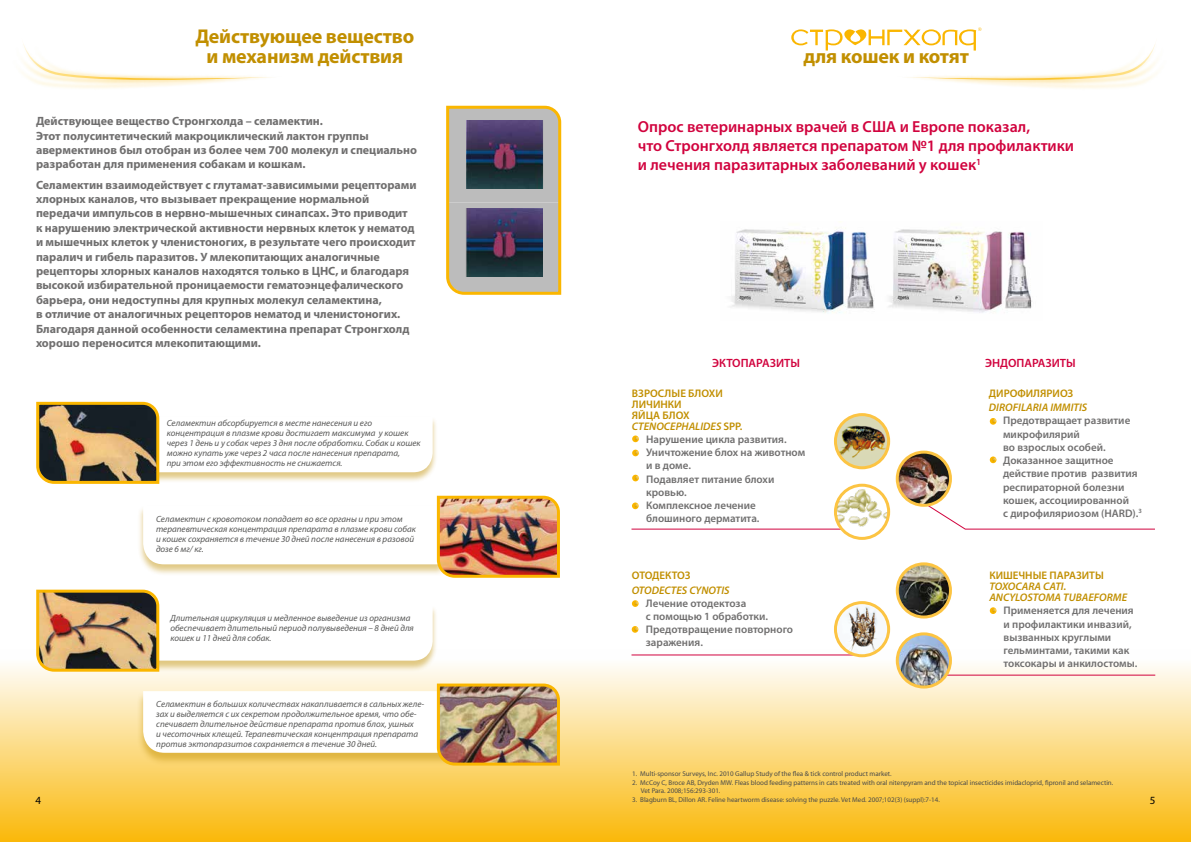
<style>
.page{position:relative;width:1191px;height:842px;background:#fff}
.page>*{position:absolute;margin:0;border:0;box-sizing:border-box;transform-origin:0 0}
.t1{font:700 20px/20px "Myriad Pro";letter-spacing:-.01em;color:#c18f00;text-align:center}
.t2{font:600 16px/19.2px "Myriad Pro";color:#d1033e}
.t3{font:700 12px/14.4px "Myriad Pro";color:#706f6f}
.t4{font:600 12px "Myriad Pro";color:#d1033e}
.t5{font:600 11px/13.2px "Myriad Pro";color:#706f6f}
.t6{font:600 11px/11px "Myriad Pro";color:#c18f00}
.t7{font:italic 600 11px/11px "Myriad Pro";color:#c18f00}
.t8{font:11px "Myriad Pro";color:#000}
.t9{font:italic 9px/10px "Myriad Pro";color:#575756}
.t10{font:7px/8.4px "Myriad Pro";color:#4a4a49}
.s1{font-style:italic}
</style>
<div class="page">
<div style="left:0;top:649px;width:1191px;height:193px;background:linear-gradient(to bottom,#fff,#fab80a)"></div>
<hr style="left:631px;top:529px;width:211px;height:1px;background:#d1033e">
<svg style="left:929px;top:503px;width:226px;height:27px"></svg>
<hr style="left:941px;top:675px;width:214px;height:1px;background:#d1033e">
<hr style="left:631px;top:655px;width:222px;height:1px;background:#d1033e">
<svg style="left:36px;top:401px;width:397px;height:83px"></svg>
<svg style="left:21px;top:40px;width:254px;height:45px"></svg>
<img style="left:897px;top:634px;width:53px;height:53px;border-radius:27px">
<div style="left:895px;top:632px;width:57px;height:56px;border:3px solid #fcc443;border-radius:50%"></div>
<img style="left:897px;top:452px;width:53px;height:53px;border-radius:27px">
<div style="left:895px;top:451px;width:57px;height:56px;border:3px solid #fcc443;border-radius:50%"></div>
<img style="left:835px;top:415px;width:53px;height:53px;border-radius:27px">
<div style="left:834px;top:413px;width:56px;height:56px;border:3px solid #fcc443;border-radius:50%"></div>
<img style="left:835px;top:485px;width:53px;height:53px;border-radius:27px">
<div style="left:834px;top:484px;width:56px;height:56px;border:3px solid #fcc443;border-radius:50%"></div>
<img style="left:835px;top:603px;width:53px;height:53px;border-radius:27px">
<div style="left:834px;top:601px;width:56px;height:56px;border:3px solid #fcc443;border-radius:50%"></div>
<img style="left:897px;top:564px;width:53px;height:53px;border-radius:27px">
<div style="left:895px;top:562px;width:57px;height:56px;border:3px solid #fcc443;border-radius:50%"></div>
<img style="left:730px;top:228px;width:302px;height:85px">
<svg style="left:791px;top:27px;width:366px;height:58px"></svg>
<img style="left:143px;top:495px;width:417px;height:83px">
<svg style="left:35px;top:589px;width:398px;height:84px"></svg>
<img style="left:143px;top:682px;width:418px;height:85px">
<svg style="left:446px;top:105px;width:116px;height:190px;background:#817c7b"></svg>
<svg style="left:632px;top:450px;width:7px;height:6px"></svg>
<svg style="left:633px;top:451px;width:5px;height:4px"></svg>
<svg style="left:632px;top:475px;width:7px;height:6px"></svg>
<svg style="left:633px;top:476px;width:5px;height:4px"></svg>
<svg style="left:632px;top:502px;width:6px;height:7px"></svg>
<svg style="left:633px;top:504px;width:5px;height:4px"></svg>
<svg style="left:632px;top:435px;width:7px;height:7px"></svg>
<svg style="left:633px;top:437px;width:5px;height:4px"></svg>
<svg style="left:632px;top:600px;width:6px;height:7px"></svg>
<svg style="left:631px;top:626px;width:7px;height:7px"></svg>
<svg style="left:633px;top:627px;width:5px;height:4px"></svg>
<svg style="left:989px;top:418px;width:7px;height:7px"></svg>
<svg style="left:991px;top:419px;width:5px;height:4px"></svg>
<svg style="left:989px;top:456px;width:7px;height:7px"></svg>
<svg style="left:991px;top:458px;width:5px;height:4px"></svg>
<svg style="left:989px;top:607px;width:7px;height:7px"></svg>
<svg style="left:991px;top:608px;width:5px;height:4px"></svg>
<h1 class="t1" style="left:195px;top:27px;width:220px">Действующее вещество и механизм действия</h1>
<p class="t3" style="left:36px;top:114px;width:382px">Действующее вещество Стронгхолда – селамектин.<br>Этот полусинтетический макроциклический лактон группы авермектинов был отобран из более чем 700 молекул и специально разработан для применения собакам и кошкам.</p>
<p class="t3" style="left:36px;top:177px;width:382px">Селамектин взаимодействует с глутамат-зависимыми рецепторами хлорных каналов, что вызывает прекращение нормальной передачи импульсов в нервно-мышечных синапсах. Это приводит к нарушению электрической активности нервных клеток у нематод и мышечных клеток у членистоногих, в результате чего происходит паралич и гибель паразитов. У млекопитающих аналогичные рецепторы хлорных каналов находятся только в ЦHC, и благодаря высокой избирательной проницаемости гематоэнцефалического барьера, они недоступны для крупных молекул селамектина,<br>в отличие от аналогичных рецепторов нематод и членистоногих.<br>Благодаря данной особенности селамектина препарат Стронгхолд хорошо переносится млекопитающими.</p>
<p class="t9" style="left:167px;top:418px;width:255px">Селамектин абсорбируется в месте нанесения и его концентрация в плазме крови достигает максимума у кошек через 1 день и у собак через 3 дня после обработки. Собак и кошек можно купать уже через 2 часа после нанесения препарата,<br>при этом его эффективность не снижается.</p>
<p class="t9" style="left:156px;top:514px;width:261px">Селамектин с кровотоком попадает во все органы и при этом терапевтическая концентрация препарата в плазме крови собак и кошек сохраняется в течение 30 дней после нанесения в разовой дозе 6 мг/ кг.</p>
<p class="t9" style="left:170px;top:613px;width:245px">Длительная циркуляция и медленное выведение из организма обеспечивает длительный период полувыведения – 8 дней для кошек и 11 дней для собак.</p>
<p class="t9" style="left:156px;top:699px;width:269px">Селамектин в больших количествах накапливается в сальных желе&shy;зах и выделяется с их секретом продолжительное время, что обе&shy;спечивает длительное действие препарата против блох, ушных<br>и чесоточных клещей. Терапевтическая концентрация препарата против эктопаразитов сохраняется в течение 30 дней.</p>
<h1 class="t1" style="left:803px;top:47px;width:167px">для кошек и котят</h1>
<h2 class="t2" style="left:638px;top:117px;width:438px">Опрос ветеринарных врачей в США и Европе показал,<br>что Стронгхолд является препаратом №1 для профилактики и лечения паразитарных заболеваний у кошек<sup>1</sup></h2>
<p class="t4" style="left:712px;top:357px;width:89px">ЭКТОПАРАЗИТЫ</p>
<p class="t4" style="left:985px;top:357px;width:92px">ЭНДОПАРАЗИТЫ</p>
<p class="t6" style="left:632px;top:388px;width:112px">ВЗРОСЛЫЕ БЛОХИ<br>ЛИЧИНКИ<br>ЯЙЦА БЛОХ<br><span class="s1">CTENOCEPHALIDES</span> SPP.</p>
<p class="t5" style="left:646px;top:433px;width:161px">Нарушение цикла развития.<br>Уничтожение блох на животном и в доме.<br>Подавляет питание блохи кровью.<br>Комплексное лечение блошиного дерматита.</p>
<p class="t6" style="left:631px;top:570px;width:60px">ОТОДЕКТОЗ</p>
<p class="t7" style="left:631px;top:584px;width:99px">OTODECTES CYNOTIS</p>
<p class="t5" style="left:646px;top:597px;width:149px">Лечение отодектоза<br>с помощью 1 обработки.<br>Предотвращение повторного заражения.</p>
<p class="t6" style="left:989px;top:388px;width:86px">ДИРОФИЛЯРИОЗ</p>
<p class="t7" style="left:989px;top:402px;width:100px">DIROFILARIA IMMITIS</p>
<p class="t5" style="left:1003px;top:414px;width:140px">Предотвращает развитие микрофилярий<br>во взрослых особей.<br>Доказанное защитное действие против развития респираторной болезни кошек, ассоциированной<br>с дирофиляриозом (HARD).<sup>3</sup></p>
<p class="t6" style="left:989px;top:570px;width:116px">КИШЕЧНЫЕ ПАРАЗИТЫ</p>
<p class="t7" style="left:989px;top:581px;width:139px">TOXOCARA CATI.<br>ANCYLOSTOMA TUBAEFORME</p>
<p class="t5" style="left:1003px;top:604px;width:135px">Применяется для лечения и профилактики инвазий, вызванных круглыми гельминтами, такими как токсокары и анкилостомы.</p>
<p class="t10" style="left:632px;top:770px;width:261px">1. Multi-sponsor Surveys, Inc. 2010 Gallup Study of the flea &amp; tick control product market.</p>
<p class="t10" style="left:640px;top:778px;width:474px;text-indent:-9px">2. McCoy C, Broce AB, Dryden MW. Fleas blood feeding patterns in cats treated with oral nitenpyram and the topical insecticides imidacloprid, fipronil and selamectin.<br>Vet Para. 2008;156:293-301.</p>
<p class="t10" style="left:632px;top:795px;width:309px">3. Blagburn BL, Dillon AR. Feline heartworm disease: solving the puzzle. Vet Med. 2007;102(3) (suppl):7-14.</p>
<p class="t8" style="left:36px;top:794px;width:7px">4</p>
<p class="t8" style="left:1149px;top:794px;width:7px">5</p>
</div>
